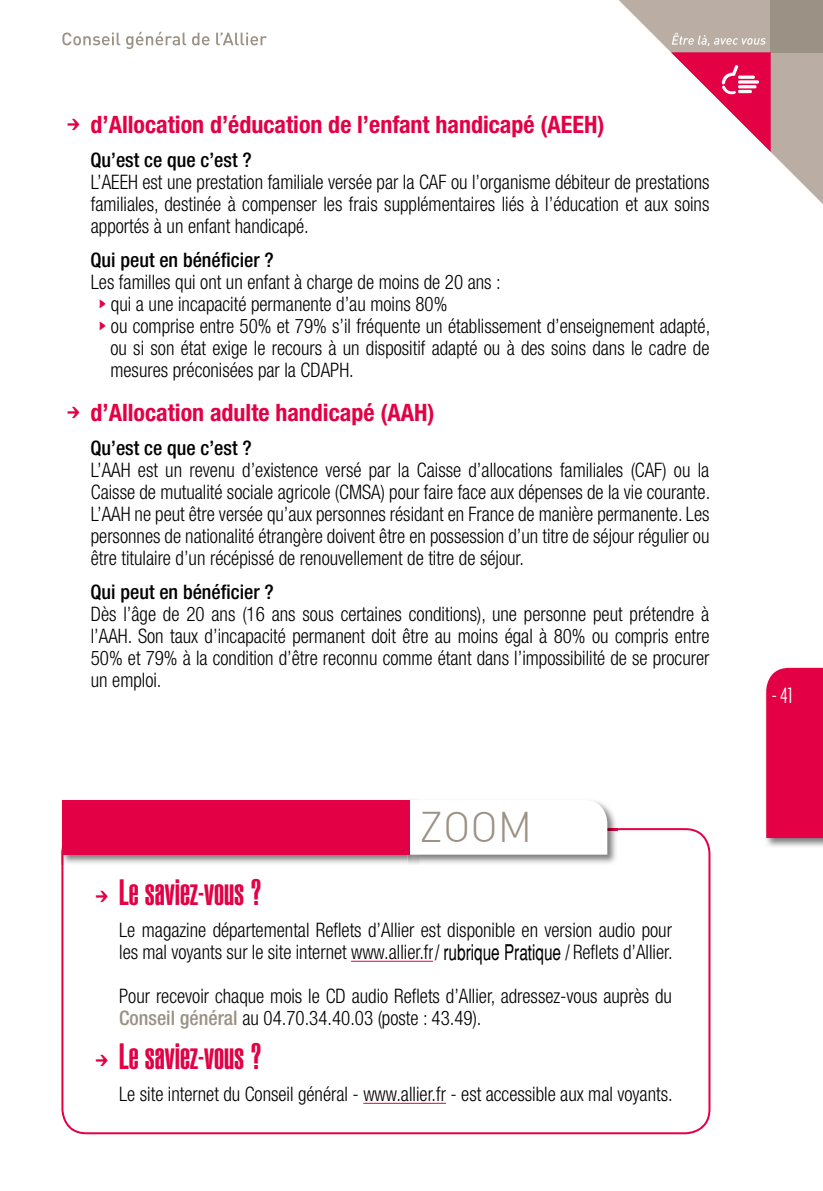
<style>
.page{position:relative;width:823px;height:1191px;background:#fff}
.page>*{position:absolute;margin:0;border:0;box-sizing:border-box;transform-origin:0 0}
.t1{font:300 42px "DIN";color:#9b9184}
.t2{font:900 extra-condensed 36px "Helvetica";color:#e30045}
.t3{font:700 condensed 24px "Helvetica Neue";color:#e30045}
.t4{font:300 extra-condensed 24px "Agenda";color:#fff}
.t5{font:21.6px "Helvetica";color:#000;scale:.71 1}
.t6{font:300 condensed 20px/22px "Helvetica Neue";color:#000;text-align:justify;scale:.95 1}
.t7{font:500 condensed 20px "Helvetica Neue";color:#000}
.s1{font-family:"Bienvenue Picto Beta";font-weight:400;font-stretch:normal}
.s2{font-family:"Bienvenue Picto Beta";font-weight:400;font-stretch:normal;color:#e30045}
.s3{font-family:"Bienvenue Picto Beta";font-weight:400;font-stretch:normal;font-size:24px}
.s4{font-weight:500;color:#9b9184}
</style>
<div class="page">
<svg style="left:619px;top:0;width:203px;height:203px"></svg>
<div style="left:770px;top:0;width:52px;height:52px;background:#9b9184"></div>
<svg style="left:62px;top:33px;width:58px;height:12px"></svg>
<svg style="left:126px;top:32px;width:60px;height:17px"></svg>
<svg style="left:192px;top:33px;width:17px;height:12px"></svg>
<svg style="left:216px;top:33px;width:51px;height:12px"></svg>
<img style="left:766px;top:667px;width:56px;height:180px">
<div style="left:766px;top:668px;width:56px;height:170px;background:#e30045"></div>
<svg style="left:670px;top:33px;width:100px;height:119px"></svg>
<svg style="left:61px;top:828px;width:649px;height:306px"></svg>
<img style="left:61px;top:828px;width:346px;height:36px">
<svg style="left:61px;top:845px;width:2px;height:19px"></svg>
<div style="left:62px;top:800px;width:348px;height:54px;background:#e30045"></div>
<img style="left:419px;top:807px;width:198px;height:57px">
<img style="left:607px;top:828px;width:10px;height:2px">
<img style="left:407px;top:854px;width:12px;height:10px">
<svg style="left:410px;top:801px;width:197px;height:53px"></svg>
<hr style="left:351px;top:960px;width:82px;height:1px;background:#e30045">
<hr style="left:363px;top:1102px;width:82px;height:1px;background:#e30045">
<div style="left:433px;top:942px;width:136px;height:22px;background:#fff"></div>
<p class="t3" style="left:62px;top:109px;width:543px"><span class="s1">U</span> d’Allocation d’éducation de l’enfant handicapé (AEEH)</p>
<p class="t7" style="left:90px;top:147px;width:162px">Qu’est ce que c’est ?</p>
<p class="t6" style="left:91px;top:170px;width:652px">L’AEEH est une prestation familiale versée par la CAF ou l’organisme débiteur de prestations familiales, destinée à compenser les frais supplémentaires liés à l’éducation et aux soins apportés à un enfant handicapé.</p>
<p class="t7" style="left:90px;top:247px;width:185px">Qui peut en bénéficier ?</p>
<p class="t6" style="left:91px;top:270px;width:433px">Les familles qui ont un enfant à charge de moins de 20 ans :</p>
<p class="t6" style="left:92px;top:292px;width:375px"><span class="s2">S</span>qui a une incapacité permanente d’au moins 80%</p>
<p class="t6" style="left:92px;top:314px;width:651px"><span class="s2">S</span>ou comprise entre 50% et 79% s’il fréquente un établissement d’enseignement adapté,</p>
<p class="t6" style="left:110px;top:336px;width:631px">ou si son état exige le recours à un dispositif adapté ou à des soins dans le cadre de</p>
<p class="t6" style="left:110px;top:358px;width:257px">mesures préconisées par la CDAPH.</p>
<p class="t3" style="left:62px;top:397px;width:373px"><span class="s1">U</span> d’Allocation adulte handicapé (AAH)</p>
<p class="t7" style="left:90px;top:435px;width:162px">Qu’est ce que c’est ?</p>
<p class="t6" style="left:91px;top:458px;width:653px">L’AAH est un revenu d’existence versé par la Caisse d’allocations familiales (CAF) ou la Caisse de mutualité sociale agricole (CMSA) pour faire face aux dépenses de la vie courante.<br>L’AAH ne peut être versée qu’aux personnes résidant en France de manière permanente. Les personnes de nationalité étrangère doivent être en possession d’un titre de séjour régulier ou être titulaire d’un récépissé de renouvellement de titre de séjour.</p>
<p class="t7" style="left:90px;top:579px;width:185px">Qui peut en bénéficier ?</p>
<p class="t6" style="left:91px;top:602px;width:652px">Dès l’âge de 20 ans (16 ans sous certaines conditions), une personne peut prétendre à l’AAH. Son taux d’incapacité permanent doit être au moins égal à 80% ou compris entre 50% et 79% à la condition d’être reconnu comme étant dans l’impossibilité de se procurer un emploi.</p>
<h1 class="t1" style="left:419px;top:801px;width:114px">ZOOM</h1>
<h2 class="t2" style="left:91px;top:872px;width:173px"><span class="s3">U</span> Le saviez-vous ?</h2>
<p class="t6" style="left:119px;top:919px;width:583px">Le magazine départemental Reflets d’Allier est disponible en version audio pour les mal voyants sur le site internet www.allier.fr-rubrique interactive Reflets d’Allier.</p>
<p class="t6" style="left:119px;top:985px;width:583px">Pour recevoir chaque mois le CD audio Reflets d’Allier, adressez-vous auprès du<br><span class="s4">Conseil général</span> au 04.70.34.40.03 (poste : 43.49).</p>
<h2 class="t2" style="left:91px;top:1036px;width:173px"><span class="s3">U</span> Le saviez-vous ?</h2>
<p class="t6" style="left:119px;top:1083px;width:583px">Le site internet du Conseil général - www.allier.fr - est accessible aux mal voyants.</p>
<p class="t5" style="left:435px;top:939px;width:191px">/ rubrique Pratique /</p>
<p class="t4" style="left:771px;top:682px;width:22px">- 41</p>
</div>
